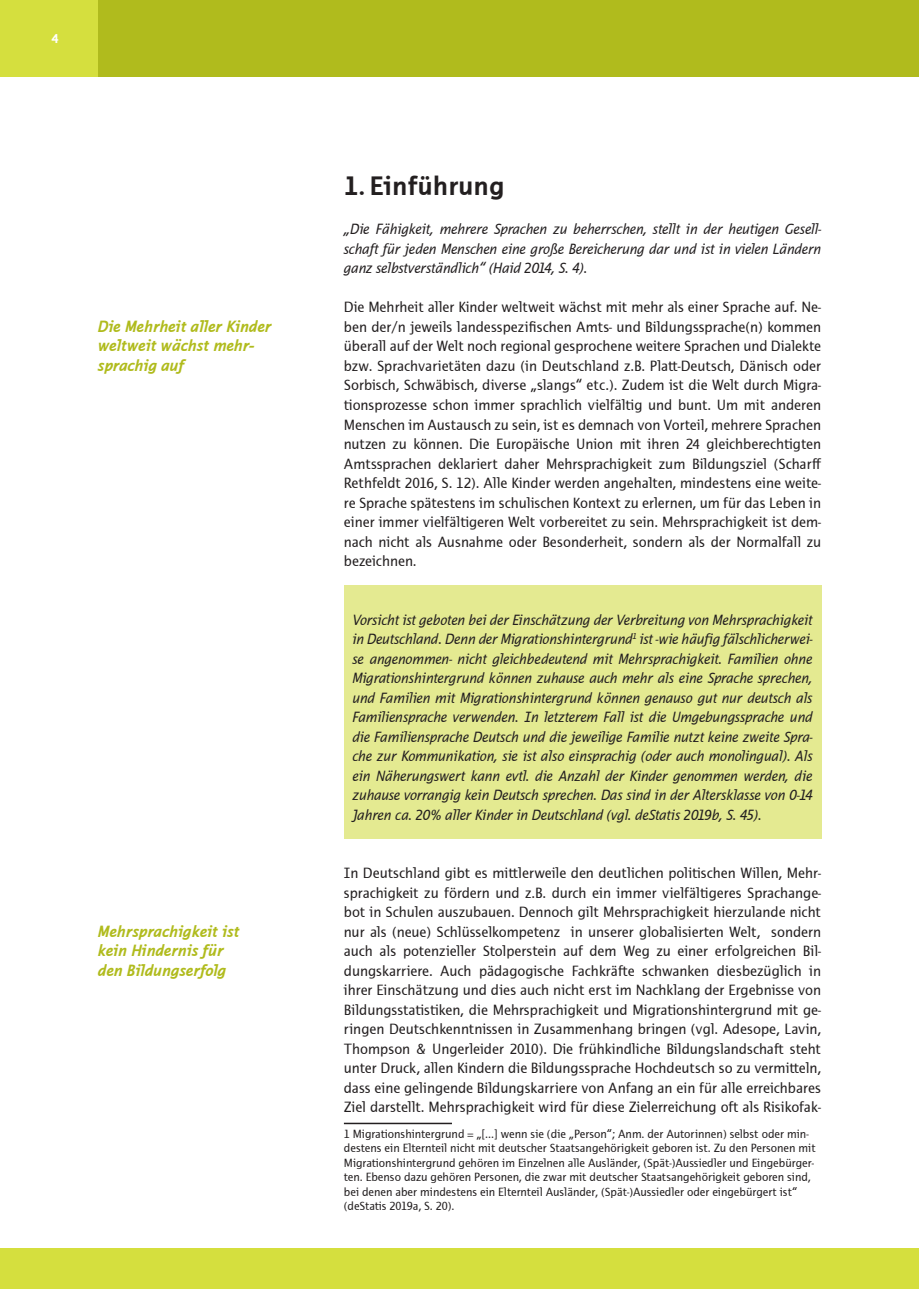
<style>
.page{position:relative;width:919px;height:1289px;background:#fff}
.page>*{position:absolute;margin:0;border:0;box-sizing:border-box;transform-origin:0 0}
.Fließtext{font:700 27px "Thordis Sans EF";color:#231f20}
.Infospalte_Headline{font:italic 700 16.5px/19.5px "Thordis Sans EF";letter-spacing:-.015em;color:#b0bb1d}
.Fließtext-2{font:15px/19.5px "Thordis Sans EF";color:#231f20;text-align:justify}
.Fließtext-3{font:italic 15px/19.5px "Thordis Sans EF";letter-spacing:-.015em;color:#231f20;text-align:justify}
.t1{font:700 13.5px "Thordis Sans EF";color:#fff}
.t2{font:12px/14.4px "Thordis Sans EF";color:#231f20}
</style>
<div class="page">
<div style="left:906px;top:1248px;width:12px;height:40px;background:#d5df3e"></div>
<div style="left:0;top:1248px;width:906px;height:40px;background:#d5df3e"></div>
<div style="left:0;top:0;width:906px;height:77px;background:#b0bb1d"></div>
<div style="left:906px;top:0;width:12px;height:77px;background:#b0bb1d"></div>
<div style="left:0;top:0;width:98px;height:77px;background:#d5df3e"></div>
<div style="left:344px;top:585px;width:477px;height:254px;background:#e4ea91"></div>
<hr style="left:344px;top:1122px;width:108px;height:2px;background:#231f20">
<p class="t1" style="left:52px;top:31px;width:9px">4</p>
<p class="Infospalte_Headline" style="left:98px;top:317px;width:175px">Die Mehrheit aller Kinder weltweit wächst mehr&shy;sprachig auf</p>
<p class="Infospalte_Headline" style="left:98px;top:921px;width:143px">Mehrsprachigkeit ist kein Hindernis für den Bildungserfolg</p>
<p class="Fließtext" style="left:344px;top:171px;width:162px">1. Einführung</p>
<p class="Fließtext-3" style="left:344px;top:219px;width:479px">„Die Fähigkeit, mehrere Sprachen zu beherrschen, stellt in der heutigen Gesell&shy;schaft für jeden Menschen eine große Bereicherung dar und ist in vielen Ländern ganz selbstverständlich“ (Haid 2014, S. 4).</p>
<p class="Fließtext-2" style="left:344px;top:298px;width:478px">Die Mehrheit aller Kinder weltweit wächst mit mehr als einer Sprache auf. Ne&shy;ben der/n jeweils landesspezifischen Amts- und Bildungssprache(n) kommen überall auf der Welt noch regional gesprochene weitere Sprachen und Dialekte bzw. Sprachvarietäten dazu (in Deutschland z.B. Platt-Deutsch, Dänisch oder Sorbisch, Schwäbisch, diverse „slangs“ etc.). Zudem ist die Welt durch Migra&shy;tionsprozesse schon immer sprachlich vielfältig und bunt. Um mit anderen Menschen im Austausch zu sein, ist es demnach von Vorteil, mehrere Sprachen nutzen zu können. Die Europäische Union mit ihren 24 gleichberechtigten Amtssprachen deklariert daher Mehrsprachigkeit zum Bildungsziel (Scharff Rethfeldt 2016, S. 12). Alle Kinder werden angehalten, mindestens eine weite&shy;re Sprache spätestens im schulischen Kontext zu erlernen, um für das Leben in einer immer vielfältigeren Welt vorbereitet zu sein. Mehrsprachigkeit ist dem&shy;nach nicht als Ausnahme oder Besonderheit, sondern als der Normalfall zu bezeichnen.</p>
<p class="Fließtext-3" style="left:352px;top:609px;width:462px">Vorsicht ist geboten bei der Einschätzung der Verbreitung von Mehrsprachigkeit in Deutschland. Denn der Migrationshintergrund<sup>1</sup> ist -wie häufig fälschlicherwei&shy;se angenommen- nicht gleichbedeutend mit Mehrsprachigkeit. Familien ohne Migrationshintergrund können zuhause auch mehr als eine Sprache sprechen, und Familien mit Migrationshintergrund können genauso gut nur deutsch als Familiensprache verwenden. In letzterem Fall ist die Umgebungssprache und die Familiensprache Deutsch und die jeweilige Familie nutzt keine zweite Spra&shy;che zur Kommunikation, sie ist also einsprachig (oder auch monolingual). Als ein Näherungswert kann evtl. die Anzahl der Kinder genommen werden, die zuhause vorrangig kein Deutsch sprechen. Das sind in der Altersklasse von 0-14<br>Jahren ca. 20% aller Kinder in Deutschland (vgl. deStatis 2019b, S. 45).</p>
<p class="Fließtext-2" style="left:344px;top:863px;width:478px">In Deutschland gibt es mittlerweile den deutlichen politischen Willen, Mehr&shy;sprachigkeit zu fördern und z.B. durch ein immer vielfältigeres Sprachange&shy;bot in Schulen auszubauen. Dennoch gilt Mehrsprachigkeit hierzulande nicht nur als (neue) Schlüsselkompetenz in unserer globalisierten Welt, sondern auch als potenzieller Stolperstein auf dem Weg zu einer erfolgreichen Bil&shy;dungskarriere. Auch pädagogische Fachkräfte schwanken diesbezüglich in ihrer Einschätzung und dies auch nicht erst im Nachklang der Ergebnisse von Bildungsstatistiken, die Mehrsprachigkeit und Migrationshintergrund mit ge&shy;ringen Deutschkenntnissen in Zusammenhang bringen (vgl. Adesope, Lavin, Thompson &amp; Ungerleider 2010). Die frühkindliche Bildungslandschaft steht unter Druck, allen Kindern die Bildungssprache Hochdeutsch so zu vermitteln, dass eine gelingende Bildungskarriere von Anfang an ein für alle erreichbares Ziel darstellt. Mehrsprachigkeit wird für diese Zielerreichung oft als Risikofak-</p>
<p class="t2" style="left:344px;top:1126px;width:473px">1 Migrationshintergrund = „[...] wenn sie (die „Person“; Anm. der Autorinnen) selbst oder min&shy;destens ein Elternteil nicht mit deutscher Staatsangehörigkeit geboren ist. Zu den Personen mit Migrationshintergrund gehören im Einzelnen alle Ausländer, (Spät-)Aussiedler und Eingebürger&shy;ten. Ebenso dazu gehören Personen, die zwar mit deutscher Staatsangehörigkeit geboren sind, bei denen aber mindestens ein Elternteil Ausländer, (Spät-)Aussiedler oder eingebürgert ist“ (deStatis 2019a, S. 20).</p>
</div>
